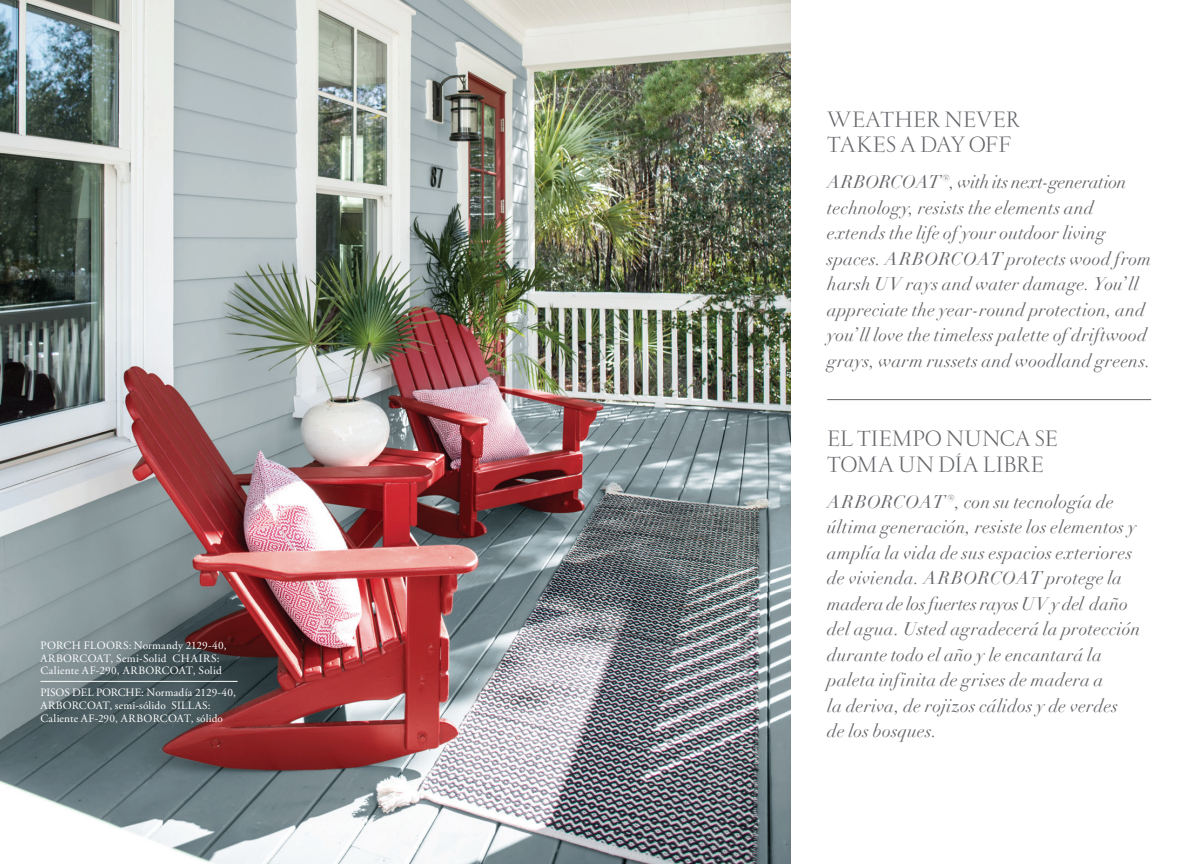
<style>
.page{position:relative;width:1188px;height:864px;background:#fff}
.page>*{position:absolute;margin:0;border:0;box-sizing:border-box;transform-origin:0 0}
.HEADERS_-_ALL_CAPS{font:300 22.5px/25.5px "Garamond";letter-spacing:.01em;color:#646569}
.INTRO_COPY{font:italic 18px/25.5px "Didot";letter-spacing:.015em;color:#646569}
.caption_white{font:11.25px/12.8px "Adobe Garamond Pro";letter-spacing:.01em;color:#fff}
.caption_white-2{font:11.25px/12.8px "Adobe Garamond";letter-spacing:.02em;color:#fff}
.s1{font-family:"Adobe Garamond Pro"}
.s2{font-family:"Adobe Garamond"}
</style>
<div class="page">
<img style="left:0;top:0;width:791px;height:864px">
<hr style="left:40px;top:681px;width:198px;height:1px;background:#fff">
<hr style="left:827px;top:399px;width:324px;height:1px;background:#646569">
<p class="caption_white-2" style="left:40px;top:639px;width:188px"><span class="s1">PORCH FLOORS:</span> Normandy 2129-40,<br>ARBORCOAT, Semi-Solid <span class="s1">CHAIRS:<br></span>Caliente AF-290, ARBORCOAT, Solid</p>
<p class="caption_white" style="left:40px;top:687px;width:197px">PISOS DEL PORCHE: Normadía 2129-40,<br>ARBORCOAT, semi-sólido SILLAS:<br>Caliente AF-290, <span class="s2">ARBORCOAT</span>, sólido</p>
<p class="HEADERS_-_ALL_CAPS" style="left:827px;top:108px;width:194px">WEATHER NEVER<br>TAKES A DAY OFF</p>
<p class="INTRO_COPY" style="left:827px;top:170px;width:326px">ARBORCOAT®, with its next-generation technology, resists the elements and extends the life of your outdoor living spaces. ARBORCOAT protects wood from harsh UV rays and water damage. You’ll appreciate the year-round protection, and you’ll love the timeless palette of driftwood grays, warm russets and woodland greens.</p>
<p class="HEADERS_-_ALL_CAPS" style="left:827px;top:428px;width:232px">EL TIEMPO NUNCA SE<br>TOMA UN DÍA LIBRE</p>
<p class="INTRO_COPY" style="left:827px;top:489px;width:315px">ARBORCOAT®, con su tecnología de última generación, resiste los elementos y amplía la vida de sus espacios exteriores de vivienda. ARBORCOAT protege la madera de los fuertes rayos UV y del daño del agua. Usted agradecerá la protección durante todo el año y le encantará la paleta infinita de grises de madera a<br>la deriva, de rojizos cálidos y de verdes<br>de los bosques.</p>
</div>
